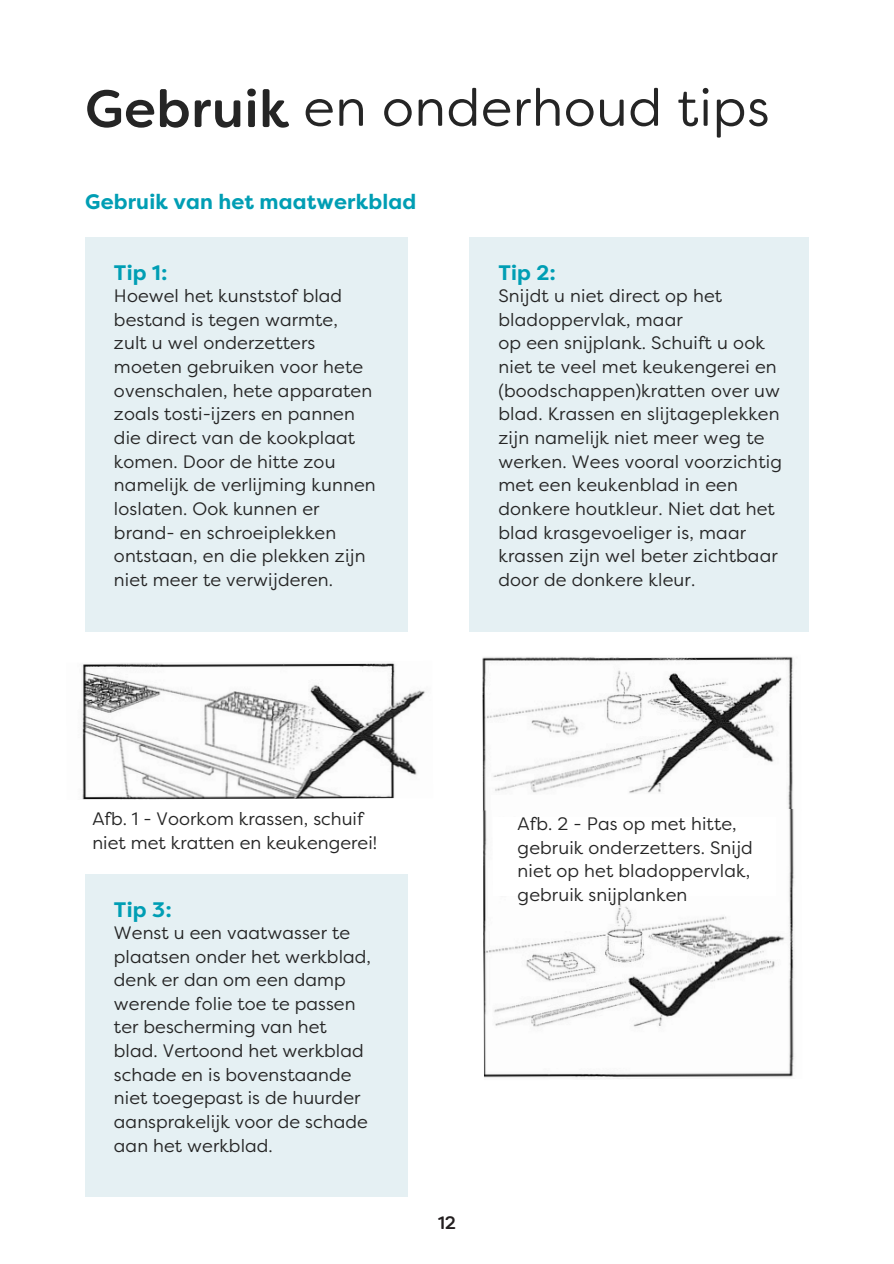
<style>
.page{position:relative;width:894px;height:1264px;background:#fff}
.page>*{position:absolute;margin:0;border:0;box-sizing:border-box;transform-origin:0 0}
.t1{font:52.5px "Filson Soft";letter-spacing:.01em;color:#252525}
.t2{font:700 21px "Filson Pro";letter-spacing:.005em;color:#009eb4}
.t3{font:18px/23.7px "Filson Pro";letter-spacing:.005em;color:#252525}
.t4{font:500 18px "Filson Soft";color:#231f20}
.s1{font-weight:500}
</style>
<div class="page">
<div style="left:85px;top:237px;width:322px;height:394px;background:#e5f0f3"></div>
<div style="left:85px;top:874px;width:322px;height:322px;background:#e5f0f3"></div>
<div style="left:469px;top:237px;width:339px;height:394px;background:#e5f0f3"></div>
<img style="left:81px;top:662px;width:344px;height:138px">
<img style="left:482px;top:656px;width:311px;height:153px">
<img style="left:482px;top:809px;width:312px;height:270px">
<div style="left:492px;top:817px;width:283px;height:79px;background:#fff"></div>
<h2 class="t1" style="left:85px;top:88px;width:685px"><span class="s1">Gebruik</span> en onderhoud tips</h2>
<p class="t2" style="left:85px;top:189px;width:332px">Gebruik van het maatwerkblad</p>
<h3 class="t2" style="left:114px;top:260px;width:55px">Tip 1:</h3>
<p class="t3" style="left:114px;top:284px;width:230px">Hoewel het kunststof blad bestand is tegen warmte,</p>
<p class="t3" style="left:114px;top:332px;width:263px">zult u wel onderzetters moeten gebruiken voor hete ovenschalen, hete apparaten zoals tosti-ijzers en pannen die direct van de kookplaat komen. Door de hitte zou namelijk de verlijming kunnen loslaten. Ook kunnen er</p>
<h3 class="t3" style="left:114px;top:521px;width:253px">brand- en schroeiplekken ontstaan, en die plekken zijn niet meer te verwijderen.</h3>
<p class="t2" style="left:498px;top:260px;width:59px">Tip 2:</p>
<p class="t3" style="left:498px;top:284px;width:225px">Snijdt u niet direct op het bladoppervlak, maar</p>
<p class="t3" style="left:498px;top:332px;width:285px">op een snijplank. Schuift u ook niet te veel met keukengerei en (boodschappen)kratten over uw blad. Krassen en slijtageplekken zijn namelijk niet meer weg te werken. Wees vooral voorzichtig met een keukenblad in een donkere houtkleur. Niet dat het blad krasgevoeliger is, maar krassen zijn wel beter zichtbaar door de donkere kleur.</p>
<p class="t3" style="left:92px;top:807px;width:286px">Afb. 1 - Voorkom krassen, schuif niet met kratten en keukengerei!</p>
<p class="t2" style="left:114px;top:896px;width:59px">Tip 3:</p>
<p class="t3" style="left:114px;top:921px;width:258px">Wenst u een vaatwasser te plaatsen onder het werkblad, denk er dan om een damp werende folie toe te passen ter bescherming van het</p>
<h3 class="t3" style="left:114px;top:1039px;width:255px">blad. Vertoond het werkblad schade en is bovenstaande niet toegepast is de huurder aansprakelijk voor de schade aan het werkblad.</h3>
<h1 class="t4" style="left:437px;top:1216px;width:20px">12</h1>
<p class="t3" style="left:517px;top:812px;width:237px">Afb. 2 - Pas op met hitte, gebruik onderzetters. Snijd niet op het bladoppervlak, gebruik snijplanken</p>
</div>
